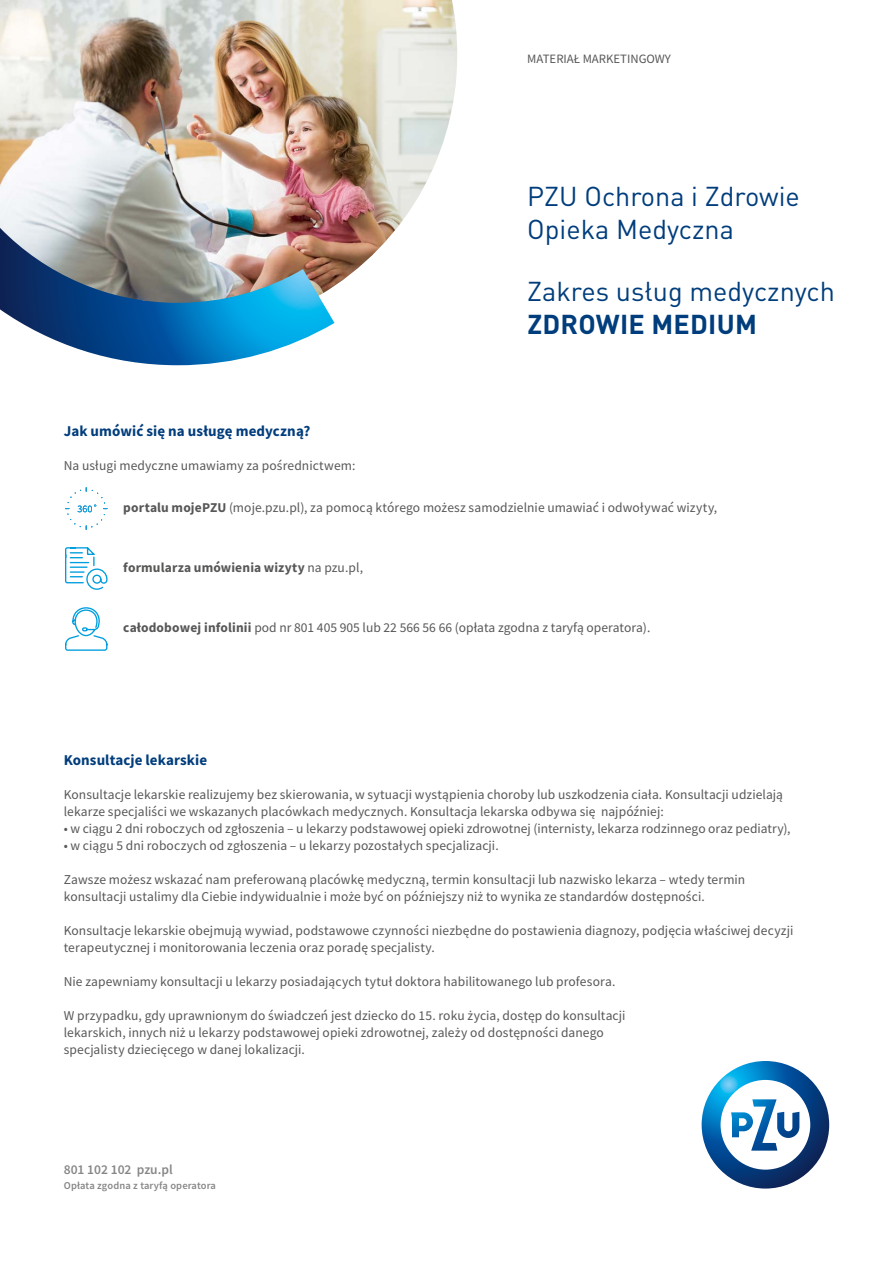
<style>
.page{position:relative;width:893px;height:1263px;background:#fff}
.page>*{position:absolute;margin:0;border:0;box-sizing:border-box;transform-origin:0 0}
.t1{font:27px/33px "DIN Pro Pl";color:#003d7c}
.t2{font:700 27px "DIN Pro Pl";letter-spacing:.01em;color:#003d7c}
.t3{font:700 15px "Source Sans Pro";letter-spacing:.005em;color:#003d7c}
.t4{font:13.5px/17px "Source Sans Pro";letter-spacing:.005em;color:#575756}
.t5{font:700 13.5px "Source Sans Pro";letter-spacing:.01em;color:#575756}
.t6{font:600 13.5px "Source Sans Pro";color:#878787}
.t7{font:12.75px "Source Sans Pro";color:#575756}
.t8{font:600 10.5px "Source Sans Pro";letter-spacing:.015em;color:#878787}
.s1{font-weight:700}
.s2{font-weight:400}
</style>
<div class="page">
<svg style="left:702px;top:1061px;width:127px;height:127px"></svg>
<img style="left:0;top:0;width:457px;height:286px">
<img style="left:0;top:228px;width:334px;height:137px">
<svg style="left:65px;top:547px;width:43px;height:43px"></svg>
<svg style="left:65px;top:607px;width:43px;height:44px"></svg>
<svg style="left:65px;top:487px;width:43px;height:43px"></svg>
<p class="t7" style="left:527px;top:50px;width:145px">MATERIAŁ MARKETINGOWY</p>
<h1 class="t1" style="left:527px;top:180px;width:274px">PZU Ochrona i Zdrowie<br>Opieka Medyczna</h1>
<h1 class="t1" style="left:527px;top:275px;width:309px">Zakres usług medycznych</h1>
<h1 class="t2" style="left:527px;top:307px;width:231px">ZDROWIE MEDIUM</h1>
<p class="t3" style="left:64px;top:421px;width:248px">Jak umówić się na usługę medyczną?</p>
<p class="t4" style="left:64px;top:457px;width:293px">Na usługi medyczne umawiamy za pośrednictwem:</p>
<p class="t4" style="left:123px;top:499px;width:595px"><span class="s1">portalu mojePZU</span> (moje.pzu.pl), za pomocą którego możesz samodzielnie umawiać i odwoływać wizyty,</p>
<p class="t5" style="left:123px;top:558px;width:241px">formularza umówienia wizyty <span class="s2">na pzu.pl,</span></p>
<p class="t4" style="left:123px;top:619px;width:529px"><span class="s1">całodobowej infolinii</span> pod nr 801 405 905 lub 22 566 56 66 (opłata zgodna z taryfą operatora).</p>
<p class="t3" style="left:64px;top:750px;width:145px">Konsultacje lekarskie</p>
<p class="t4" style="left:64px;top:786px;width:721px">Konsultacje lekarskie realizujemy bez skierowania, w sytuacji wystąpienia choroby lub uszkodzenia ciała. Konsultacji udzielają lekarze specjaliści we wskazanych placówkach medycznych. Konsultacja lekarska odbywa się najpóźniej:</p>
<p class="t4" style="left:64px;top:820px;width:728px">• w ciągu 2 dni roboczych od zgłoszenia – u lekarzy podstawowej opieki zdrowotnej (internisty, lekarza rodzinnego oraz pediatry),</p>
<p class="t4" style="left:64px;top:837px;width:436px">• w ciągu 5 dni roboczych od zgłoszenia – u lekarzy pozostałych specjalizacji.</p>
<p class="t4" style="left:64px;top:871px;width:683px">Zawsze możesz wskazać nam preferowaną placówkę medyczną, termin konsultacji lub nazwisko lekarza – wtedy termin konsultacji ustalimy dla Ciebie indywidualnie i może być on późniejszy niż to wynika ze standardów dostępności.</p>
<p class="t4" style="left:64px;top:922px;width:731px">Konsultacje lekarskie obejmują wywiad, podstawowe czynności niezbędne do postawienia diagnozy, podjęcia właściwej decyzji terapeutycznej i monitorowania leczenia oraz poradę specjalisty.</p>
<p class="t4" style="left:64px;top:973px;width:553px">Nie zapewniamy konsultacji u lekarzy posiadających tytuł doktora habilitowanego lub profesora.</p>
<p class="t4" style="left:64px;top:1007px;width:563px">W przypadku, gdy uprawnionym do świadczeń jest dziecko do 15. roku życia, dostęp do konsultacji lekarskich, innych niż u lekarzy podstawowej opieki zdrowotnej, zależy od dostępności danego specjalisty dziecięcego w danej lokalizacji.</p>
<p class="t6" style="left:64px;top:1160px;width:110px">801 102 102 pzu.pl</p>
<p class="t8" style="left:64px;top:1178px;width:154px">Opłata zgodna z taryfą operatora</p>
</div>
